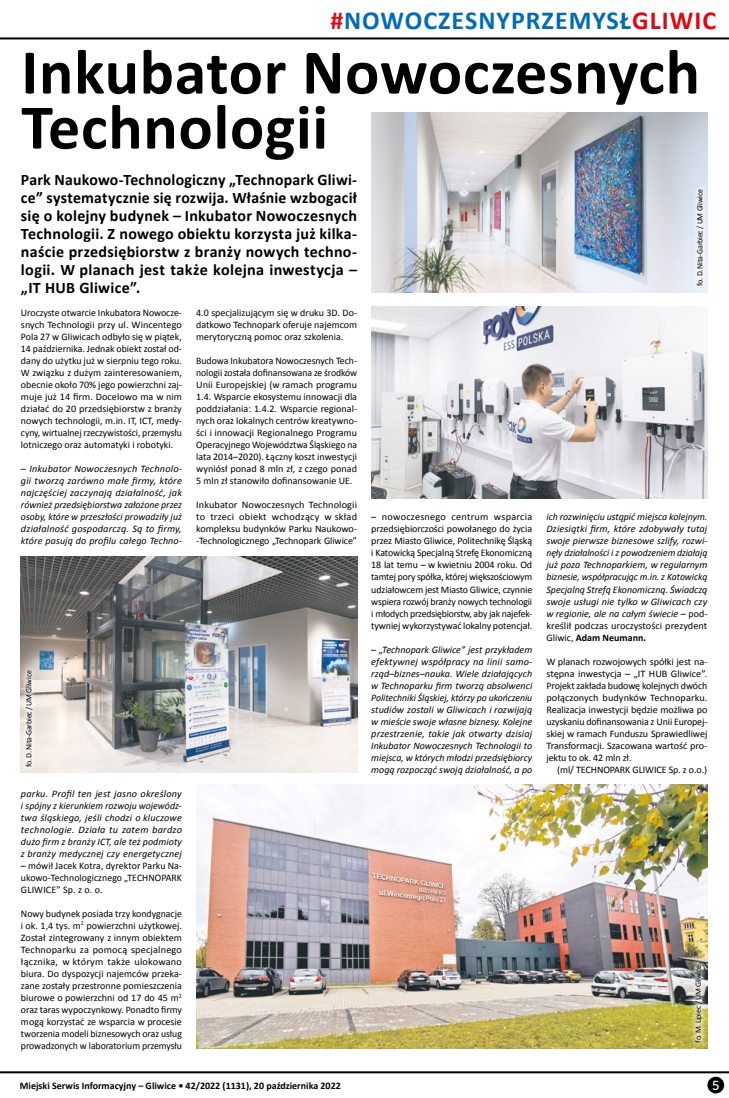
<style>
.page{position:relative;width:729px;height:1098px;background:#fff}
.page>*{position:absolute;margin:0;border:0;box-sizing:border-box;transform-origin:0 0}
.t1{font:700 64px/55px "Calibri";letter-spacing:.01em;color:#000}
.t2{font:700 26px "Calibri";letter-spacing:.04em;color:#006cb6}
.t3{font:700 16px/18px "Calibri";letter-spacing:.02em;color:#000;text-align:justify}
.t4{font:13px "Museo Sans 500";color:#fff}
.t5{font:10px/12px "Calibri";letter-spacing:-.005em;color:#000;text-align:justify}
.t6{font:italic 10px/12px "Calibri";letter-spacing:.005em;color:#000;text-align:justify}
.t7{font:700 10px "Calibri";color:#000}
.t8{font:8px "Calibri";letter-spacing:-.03em;color:#000}
.s1{color:#e30613}
.s2{font-style:normal}
.s3{font-weight:700;font-style:normal}
</style>
<div class="page">
<hr style="left:0;top:37px;width:729px;height:2px;background:#000">
<hr style="left:0;top:1070px;width:729px;height:2px;background:#000">
<div style="left:707px;top:1076px;width:17px;height:16px;background:#000;border-radius:50%"></div>
<img style="left:371px;top:306px;width:336px;height:192px">
<img style="left:371px;top:112px;width:336px;height:180px">
<img style="left:21px;top:556px;width:336px;height:216px">
<img style="left:196px;top:784px;width:511px;height:264px">
<div style="left:690px;top:183px;width:19px;height:108px;background:#fff;opacity:.75"></div>
<div style="left:19px;top:664px;width:20px;height:108px;background:#fff;opacity:.75"></div>
<div style="left:688px;top:958px;width:20px;height:89px;background:#fff;opacity:.75"></div>
<h2 class="t2" style="left:330px;top:4px;width:387px"><span class="s1">#</span>NOWOCZESNYPRZEMYSŁ<span class="s1">GLIWIC</span></h2>
<h1 class="t1" style="left:21px;top:45px;width:680px">Inkubator Nowoczesnych<br>Technologii</h1>
<p class="t3" style="left:21px;top:171px;width:337px">Park Naukowo-Technologiczny „Technopark Gliwi&shy;ce” systematycznie się rozwija. Właśnie wzbogacił się o kolejny budynek – Inkubator Nowoczesnych Technologii. Z nowego obiektu korzysta już kilka&shy;naście przedsiębiorstw z branży nowych techno&shy;logii. W planach jest także kolejna inwestycja – „IT HUB Gliwice”.</p>
<p class="t5" style="left:21px;top:307px;width:162px">Uroczyste otwarcie Inkubatora Nowocze&shy;snych Technologii przy ul. Wincentego Pola 27 w Gliwicach odbyło się w piątek, 14 października. Jednak obiekt został od&shy;dany do użytku już w sierpniu tego roku.<br>W związku z dużym zainteresowaniem, obecnie około 70% jego powierzchni zaj&shy;muje już 14 firm. Docelowo ma w nim działać do 20 przedsiębiorstw z branży nowych technologii, m.in. IT, ICT, medy&shy;cyny, wirtualnej rzeczywistości, przemysłu lotniczego oraz automatyki i robotyki.</p>
<p class="t6" style="left:21px;top:462px;width:162px"><span class="s2">–</span> Inkubator Nowoczesnych Technolo&shy;gii tworzą zarówno małe firmy, które najczęściej zaczynają działalność, jak również przedsiębiorstwa założone przez osoby, które w przeszłości prowadziły już działalność gospodarczą. Są to firmy, które pasują do profilu całego Techno-</p>
<p class="t5" style="left:196px;top:307px;width:162px">4.0 specjalizującym się w druku 3D. Do&shy;datkowo Technopark oferuje najemcom merytoryczną pomoc oraz szkolenia.</p>
<p class="t5" style="left:196px;top:355px;width:162px">Budowa Inkubatora Nowoczesnych Tech&shy;nologii została dofinansowana ze środków Unii Europejskiej (w ramach programu 1.4. Wsparcie ekosystemu innowacji dla poddziałania: 1.4.2. Wsparcie regional&shy;nych oraz lokalnych centrów kreatywno&shy;ści i innowacji Regionalnego Programu Operacyjnego Województwa Śląskiego na lata 2014–2020). Łączny koszt inwestycji wyniósł ponad 8 mln zł, z czego ponad 5 mln zł stanowiło dofinansowanie UE.</p>
<p class="t5" style="left:196px;top:499px;width:162px">Inkubator Nowoczesnych Technologii to trzeci obiekt wchodzący w skład kompleksu budynków Parku Naukowo--Technologicznego „Technopark Gliwice”</p>
<p class="t8" style="left:24px;top:766px;width:98px;rotate:-90deg">fo. D. Nita-Garbiec / UM Gliwice</p>
<p class="t6" style="left:21px;top:786px;width:162px">parku. Profil ten jest jasno określony i spójny z kierunkiem rozwoju wojewódz&shy;twa śląskiego, jeśli chodzi o kluczowe technologie. Działa tu zatem bardzo dużo firm z branży ICT, ale też podmioty z branży medycznej czy energetycznej</p>
<p class="t5" style="left:21px;top:859px;width:162px">– mówił Jacek Kotra, dyrektor Parku Na&shy;ukowo-Technologicznego „TECHNOPARK GLIWICE” Sp. z o. o.</p>
<p class="t5" style="left:21px;top:907px;width:162px">Nowy budynek posiada trzy kondygnacje i ok. 1,4 tys. m<sup>2</sup> powierzchni użytkowej.<br>Został zintegrowany z innym obiektem Technoparku za pomocą specjalnego łącznika, w którym także ulokowano biura. Do dyspozycji najemców przeka&shy;zane zostały przestronne pomieszczenia biurowe o powierzchni od 17 do 45 m<sup>2 </sup>oraz taras wypoczynkowy. Ponadto firmy mogą korzystać ze wsparcia w procesie tworzenia modeli biznesowych oraz usług prowadzonych w laboratorium przemysłu</p>
<p class="t8" style="left:694px;top:285px;width:98px;rotate:-90deg">fo. D. Nita-Garbiec / UM Gliwice</p>
<p class="t5" style="left:371px;top:511px;width:162px">– nowoczesnego centrum wsparcia przedsiębiorczości powołanego do życia przez Miasto Gliwice, Politechnikę Śląską i Katowicką Specjalną Strefę Ekonomiczną 18 lat temu – w kwietniu 2004 roku. Od tamtej pory spółka, której większościowym udziałowcem jest Miasto Gliwice, czynnie wspiera rozwój branży nowych technologii i młodych przedsiębiorstw, aby jak najefek&shy;tywniej wykorzystywać lokalny potencjał.</p>
<p class="t6" style="left:371px;top:642px;width:162px"><span class="s2">–</span> „Technopark Gliwice” jest przykładem efektywnej współpracy na linii samo&shy;rząd–biznes–nauka. Wiele działających w Technoparku firm tworzą absolwenci Politechniki Śląskiej, którzy po ukończeniu studiów zostali w Gliwicach i rozwijają w mieście swoje własne biznesy. Kolejne przestrzenie, takie jak otwarty dzisiaj Inkubator Nowoczesnych Technologii to miejsca, w których młodzi przedsiębiorcy mogą rozpocząć swoją działalność, a po</p>
<p class="t6" style="left:546px;top:510px;width:162px">ich rozwinięciu ustąpić miejsca kolejnym.<br>Dziesiątki firm, które zdobywały tutaj swoje pierwsze biznesowe szlify, rozwi&shy;nęły działalności i z powodzeniem działają już poza Technoparkiem, w regularnym biznesie, współpracując m.in. z Katowicką Specjalną Strefą Ekonomiczną. Świadczą swoje usługi nie tylko w Gliwicach czy w regionie, ale na całym świecie <span class="s2">– pod&shy;kreślił podczas uroczystości prezydent Gliwic,</span> <span class="s3">Adam Neumann.</span></p>
<p class="t5" style="left:546px;top:655px;width:162px">W planach rozwojowych spółki jest na&shy;stępna inwestycja – „IT HUB Gliwice”.<br>Projekt zakłada budowę kolejnych dwóch połączonych budynków Technoparku.<br>Realizacja inwestycji będzie możliwa po uzyskaniu dofinansowania z Unii Europej&shy;skiej w ramach Funduszu Sprawiedliwej Transformacji. Szacowana wartość pro&shy;jektu to ok. 42 mln zł.</p>
<p class="t5" style="left:557px;top:763px;width:151px">(ml/ TECHNOPARK GLIWICE Sp. z o.o.)</p>
<p class="t8" style="left:693px;top:1042px;width:79px;rotate:-90deg">fo. M. Lipiec / UM Gliwice</p>
<p class="t7" style="left:20px;top:1079px;width:322px">Miejski Serwis Informacyjny – Gliwice • 42/2022 (1131), 20 października 2022</p>
<h3 class="t4" style="left:712px;top:1077px;width:9px">5</h3>
</div>
